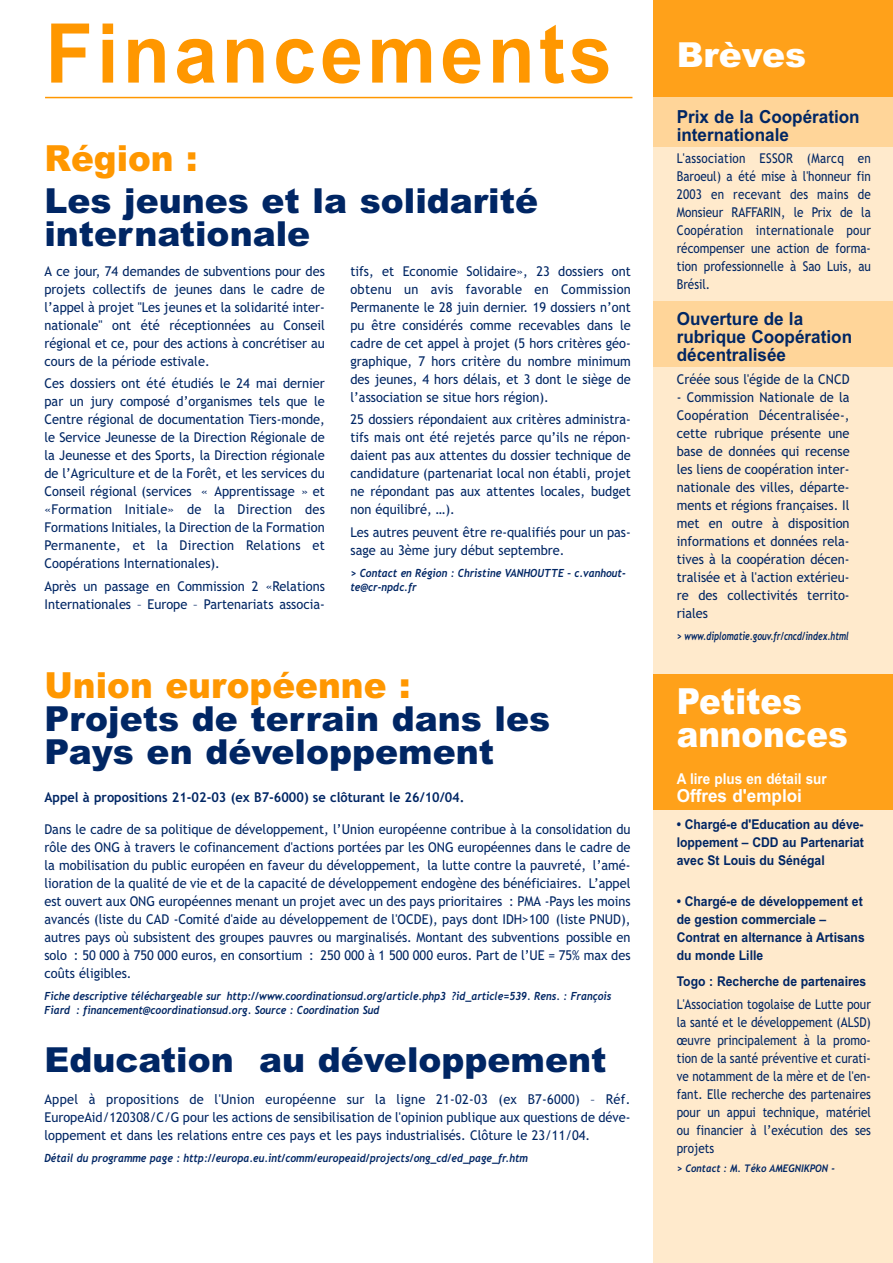
<style>
.page{position:relative;width:893px;height:1263px;background:#fff}
.page>*{position:absolute;margin:0;border:0;box-sizing:border-box;transform-origin:0 0}
.t1{font:700 82.5px "Arial";letter-spacing:.055em;color:#ff9700;scale:.94 1}
.t2{font:900 36px "Arial";color:#ff9700;scale:.95 1}
.t3{font:900 36px/33px "Arial";color:#fff;scale:.9 1}
.t4{font:900 34.5px/33px "Arial";color:#002664}
.t5{font:900 34.5px "Arial";color:#fff}
.t6{font:700 18px/18px "Arial";color:#002664;scale:.95 1}
.t7{font:700 18px "Arial";color:#fff;scale:.95 1}
.t8{font:700 15px "Arial";color:#fff;scale:.9 1}
.t9{font:13.5px/18px "Trebuchet MS";color:#002664;text-align:justify;scale:.95 1}
.t10{font:13.5px/18px "Trebuchet MS";color:#002664;text-align:justify;scale:.87 1}
.t11{font:700 13.5px/18px "Arial";color:#002664;text-align:justify;scale:.9 1}
.t12{font:700 13.5px "Trebuchet MS";color:#002664;scale:.95 1}
.t13{font:italic 700 11.25px/13.5px "Trebuchet";color:#002664;scale:.9 1}
.t14{font:italic 700 11.25px "Trebuchet";color:#002664;scale:.75 1}
.t15{font:italic 700 10.5px "Trebuchet";color:#002664;scale:.9 1}
</style>
<div class="page">
<div style="left:653px;top:0;width:239px;height:1263px;background:#ffeacc"></div>
<div style="left:653px;top:0;width:239px;height:98px;background:#ffa11a"></div>
<div style="left:653px;top:98px;width:239px;height:49px;background:#ffd599"></div>
<div style="left:653px;top:301px;width:239px;height:66px;background:#ffd599"></div>
<div style="left:653px;top:674px;width:239px;height:136px;background:#ffa11a"></div>
<hr style="left:45px;top:97px;width:587px;height:1px;background:#ff9700">
<h1 class="t1" style="left:46px;top:24px;width:604px">Financements</h1>
<h2 class="t2" style="left:44px;top:145px;width:163px">Région :</h2>
<h3 class="t4" style="left:44px;top:187px;width:495px">Les jeunes et la solidarité internationale</h3>
<p class="t9" style="left:44px;top:263px;width:297px">A ce jour, 74 demandes de subventions pour des projets collectifs de jeunes dans le cadre de l’appel à projet "Les jeunes et la solidarité inter&shy;nationale" ont été réceptionnées au Conseil régional et ce, pour des actions à concrétiser au cours de la période estivale.</p>
<p class="t9" style="left:44px;top:376px;width:297px">Ces dossiers ont été étudiés le 24 mai dernier par un jury composé d’organismes tels que le Centre régional de documentation Tiers-monde, le Service Jeunesse de la Direction Régionale de la Jeunesse et des Sports, la Direction régionale de l’Agriculture et de la Forêt, et les services du Conseil régional (services « Apprentissage » et «Formation Initiale» de la Direction des Formations Initiales, la Direction de la Formation Permanente, et la Direction Relations et Coopérations Internationales).</p>
<p class="t9" style="left:44px;top:578px;width:297px">Après un passage en Commission 2 «Relations<br>Internationales – Europe – Partenariats associa-</p>
<p class="t9" style="left:350px;top:263px;width:297px">tifs, et Economie Solidaire», 23 dossiers ont obtenu un avis favorable en Commission Permanente le 28 juin dernier. 19 dossiers n’ont pu être considérés comme recevables dans le cadre de cet appel à projet (5 hors critères géo&shy;graphique, 7 hors critère du nombre minimum des jeunes, 4 hors délais, et 3 dont le siège de l’association se situe hors région).</p>
<p class="t9" style="left:350px;top:412px;width:297px">25 dossiers répondaient aux critères administra&shy;tifs mais ont été rejetés parce qu’ils ne répon&shy;daient pas aux attentes du dossier technique de candidature (partenariat local non établi, projet ne répondant pas aux attentes locales, budget non équilibré, …).</p>
<p class="t9" style="left:350px;top:524px;width:296px">Les autres peuvent être re-qualifiés pour un pas&shy;sage au 3ème jury début septembre.</p>
<p class="t13" style="left:350px;top:568px;width:307px">&gt; Contact en Région : Christine VANHOUTTE – c.vanhout&shy;te@cr-npdc.fr</p>
<h2 class="t2" style="left:44px;top:672px;width:387px">Union européenne :</h2>
<h3 class="t4" style="left:44px;top:706px;width:507px">Projets de terrain dans les<br>Pays en développement</h3>
<p class="t12" style="left:44px;top:792px;width:443px">Appel à propositions 21-02-03 (ex B7-6000) se clôturant le 26/10/04.</p>
<p class="t9" style="left:44px;top:821px;width:618px">Dans le cadre de sa politique de développement, l’Union européenne contribue à la consolidation du rôle des ONG à travers le cofinancement d'actions portées par les ONG européennes dans le cadre de la mobilisation du public européen en faveur du développement, la lutte contre la pauvreté, l’amé&shy;lioration de la qualité de vie et de la capacité de développement endogène des bénéficiaires. L’appel est ouvert aux ONG européennes menant un projet avec un des pays prioritaires : PMA -Pays les moins avancés (liste du CAD -Comité d'aide au développement de l'OCDE), pays dont IDH&gt;100 (liste PNUD), autres pays où subsistent des groupes pauvres ou marginalisés. Montant des subventions possible en solo : 50 000 à 750 000 euros, en consortium : 250 000 à 1 500 000 euros. Part de l’UE = 75% max des coûts éligibles.</p>
<p class="t13" style="left:44px;top:991px;width:631px">Fiche descriptive téléchargeable sur http://www.coordinationsud.org/article.php3 ?id_article=539. Rens. : François<br>Fiard : financement@coordinationsud.org. Source : Coordination Sud</p>
<h3 class="t4" style="left:44px;top:1047px;width:563px">Education au développement</h3>
<p class="t9" style="left:44px;top:1091px;width:618px">Appel à propositions de l'Union européenne sur la ligne 21-02-03 (ex B7-6000) – Réf.<br>EuropeAid/120308/C/G pour les actions de sensibilisation de l'opinion publique aux questions de déve&shy;loppement et dans les relations entre ces pays et les pays industrialisés. Clôture le 23/11/04.</p>
<p class="t13" style="left:44px;top:1153px;width:538px">Détail du programme page : http://europa.eu.int/comm/europeaid/projects/ong_cd/ed_page_fr.htm</p>
<h3 class="t5" style="left:676px;top:43px;width:131px">Brèves</h3>
<h3 class="t6" style="left:676px;top:109px;width:194px">Prix de la Coopération internationale</h3>
<p class="t10" style="left:676px;top:151px;width:225px">L'association ESSOR (Marcq en Baroeul) a été mise à l'honneur fin 2003 en recevant des mains de Monsieur RAFFARIN, le Prix de la Coopération internationale pour récompenser une action de forma&shy;tion professionnelle à Sao Luis, au Brésil.</p>
<h3 class="t6" style="left:676px;top:312px;width:186px">Ouverture de la rubrique Coopération décentralisée</h3>
<p class="t9" style="left:676px;top:371px;width:183px">Créée sous l'égide de la CNCD</p>
<p class="t9" style="left:676px;top:389px;width:183px">- Commission Nationale de la Coopération Décentralisée-, cette rubrique présente une base de données qui recense les liens de coopération inter&shy;nationale des villes, départe&shy;ments et régions françaises. Il met en outre à disposition informations et données rela&shy;tives à la coopération décen&shy;tralisée et à l'action extérieu&shy;re des collectivités territo&shy;riales</p>
<p class="t14" style="left:676px;top:632px;width:231px">&gt; www.diplomatie.gouv.fr/cncd/index.html</p>
<h2 class="t3" style="left:676px;top:688px;width:192px">Petites annonces</h2>
<p class="t8" style="left:676px;top:774px;width:168px">A lire plus en détail sur</p>
<h3 class="t7" style="left:676px;top:789px;width:133px">Offres d'emploi</h3>
<p class="t11" style="left:676px;top:816px;width:209px">• Chargé-e d'Education au déve&shy;loppement – CDD au Partenariat avec St Louis du Sénégal</p>
<p class="t11" style="left:676px;top:893px;width:210px;text-align:left">• Chargé-e de développement et de gestion commerciale –<br>Contrat en alternance à Artisans du monde Lille</p>
<p class="t11" style="left:676px;top:974px;width:212px">Togo : Recherche de partenaires</p>
<p class="t10" style="left:676px;top:997px;width:225px">L'Association togolaise de Lutte pour la santé et le développement (ALSD) œuvre principalement à la promo&shy;tion de la santé préventive et curati&shy;ve notamment de la mère et de l'en&shy;fant. Elle recherche des partenaires pour un appui technique, matériel ou financier à l’exécution des ses projets</p>
<p class="t15" style="left:676px;top:1164px;width:177px">&gt; Contact : M. Téko AMEGNIKPON -</p>
</div>
